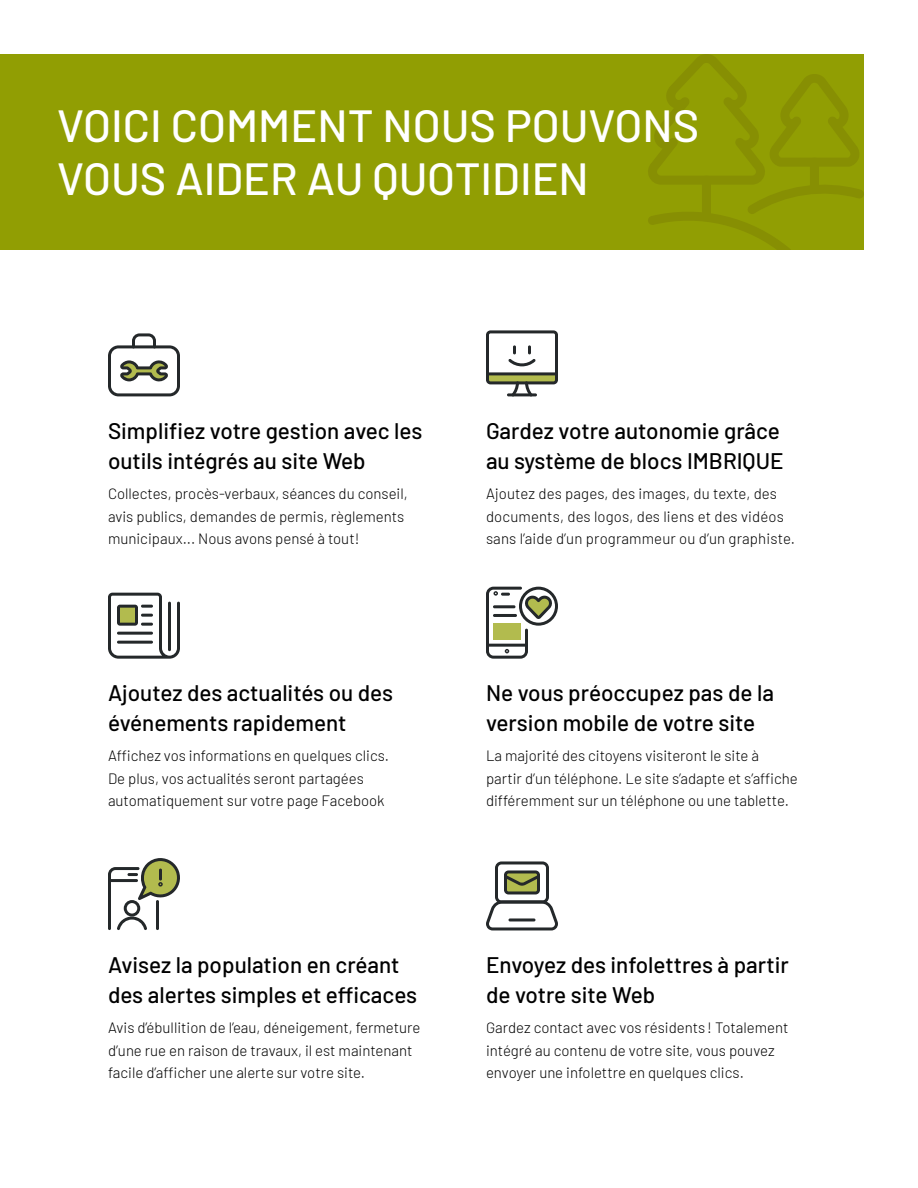
<style>
.page{position:relative;width:918px;height:1188px;background:#fff}
.page>*{position:absolute;margin:0;border:0;box-sizing:border-box;transform-origin:0 0}
.t1{font:500 45px/52.5px "Barlow";color:#fff}
.t2{font:500 22.5px/30px "Barlow";color:#000}
.t3{font:300 15px/22.5px "Barlow";color:#000}
</style>
<div class="page">
<svg style="left:108px;top:333px;width:72px;height:63px"></svg>
<div style="left:0;top:54px;width:864px;height:196px;background:#919e03"></div>
<svg style="left:486px;top:330px;width:72px;height:66px"></svg>
<svg style="left:108px;top:593px;width:72px;height:66px"></svg>
<hr style="left:168px;top:602px;width:3px;height:49px;background:#24282a;border-radius:2px">
<svg style="left:486px;top:861px;width:72px;height:69px"></svg>
<hr style="left:508px;top:918px;width:28px;height:3px;background:#24282a;border-radius:2px">
<svg style="left:108px;top:858px;width:72px;height:72px"></svg>
<svg style="left:648px;top:54px;width:216px;height:196px"></svg>
<svg style="left:486px;top:587px;width:72px;height:72px"></svg>
<div style="left:493px;top:623px;width:28px;height:17px;background:#b2bb4e"></div>
<hr style="left:493px;top:614px;width:24px;height:3px;background:#24282a;border-radius:2px">
<hr style="left:493px;top:605px;width:22px;height:3px;background:#24282a;border-radius:2px">
<h1 class="t1" style="left:57px;top:96px;width:643px">VOICI COMMENT NOUS POUVONS<br>VOUS AIDER AU QUOTIDIEN</h1>
<h2 class="t2" style="left:108px;top:414px;width:316px">Simplifiez votre gestion avec les outils intégrés au site Web</h2>
<p class="t3" style="left:108px;top:481px;width:301px">Collectes, procès-verbaux, séances du conseil, avis publics, demandes de permis, règlements municipaux... Nous avons pensé à tout!</p>
<h2 class="t2" style="left:108px;top:677px;width:287px">Ajoutez des actualités ou des événements rapidement</h2>
<p class="t3" style="left:108px;top:744px;width:283px">Affichez vos informations en quelques clics.<br>De plus, vos actualités seront partagées automatiquement sur votre page Facebook</p>
<h2 class="t2" style="left:108px;top:948px;width:311px">Avisez la population en créant des alertes simples et efficaces</h2>
<p class="t3" style="left:108px;top:1015px;width:314px">Avis d’ébullition de l’eau, déneigement, fermeture d’une rue en raison de travaux, il est maintenant facile d’afficher une alerte sur votre site.</p>
<h2 class="t2" style="left:486px;top:414px;width:299px">Gardez votre autonomie grâce au système de blocs IMBRIQUE</h2>
<p class="t3" style="left:486px;top:481px;width:311px">Ajoutez des pages, des images, du texte, des documents, des logos, des liens et des vidéos sans l’aide d’un programmeur ou d’un graphiste.</p>
<h2 class="t2" style="left:486px;top:677px;width:289px">Ne vous préoccupez pas de la version mobile de votre site</h2>
<p class="t3" style="left:486px;top:744px;width:313px">La majorité des citoyens visiteront le site à partir d’un téléphone. Le site s’adapte et s’affiche différemment sur un téléphone ou une tablette.</p>
<h2 class="t2" style="left:486px;top:948px;width:304px">Envoyez des infolettres à partir de votre site Web</h2>
<p class="t3" style="left:486px;top:1015px;width:304px">Gardez contact avec vos résidents ! Totalement intégré au contenu de votre site, vous pouvez envoyer une infolettre en quelques clics.</p>
</div>
